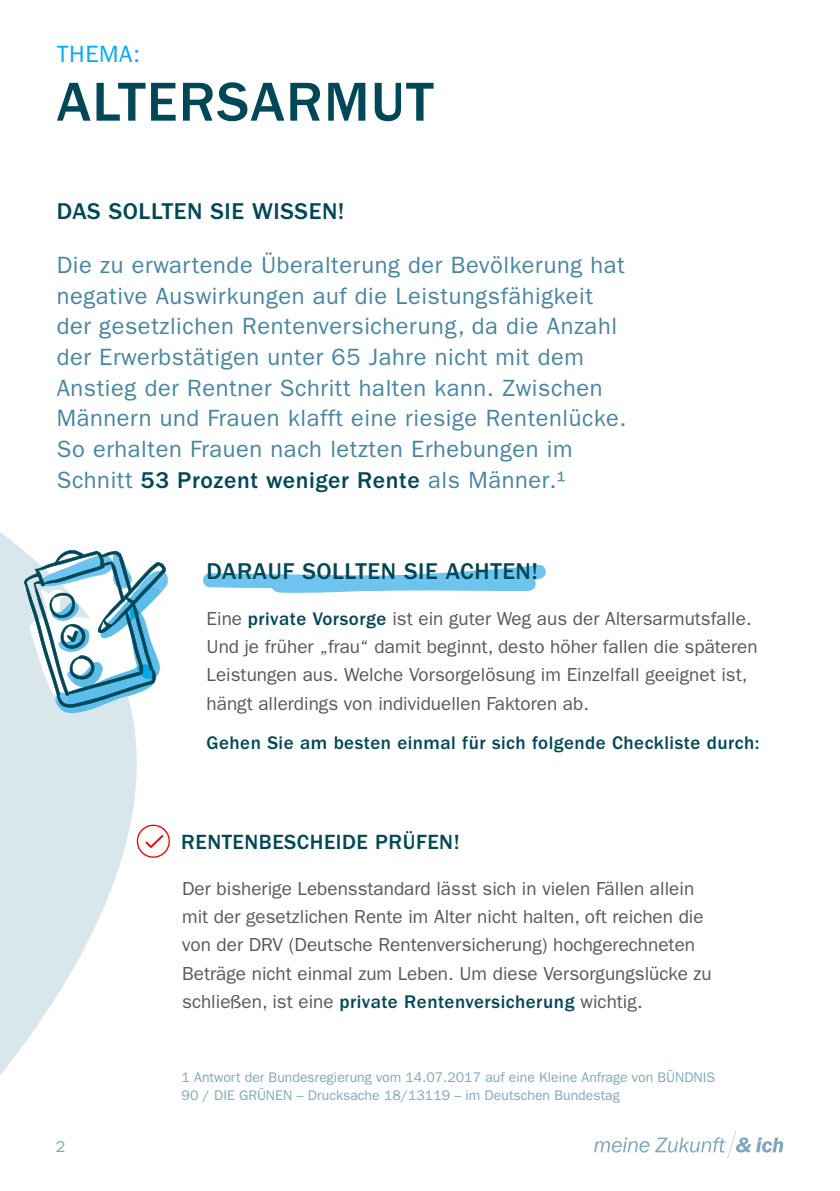
<style>
.page{position:relative;width:840px;height:1191px;background:#fff}
.page>*{position:absolute;margin:0;border:0;box-sizing:border-box;transform-origin:0 0}
.t1{font:500 56.6px "ITC Franklin Gothic Std";letter-spacing:.025em;color:#004757}
.t2{font:23.6px/30.8px "ITC Franklin Gothic Std";letter-spacing:.025em;color:#4685a2}
.t3{font:500 23.6px "ITC Franklin Gothic Std";letter-spacing:.025em;color:#004757}
.t4{font:23.6px "ITC Franklin Gothic Std";letter-spacing:.025em;color:#00a9ff}
.t5{font:500 21.2px "ITC Franklin Gothic Std";letter-spacing:.025em;color:#004757}
.t6{font:18.8px/28.4px "ITC Franklin Gothic Std";color:#595858}
.t7{font:500 18.8px "ITC Franklin Gothic Std";letter-spacing:.025em;color:#004757}
.t8{font:16px "ITC Franklin Gothic Std";color:#7ea8bd}
.t9{font:14px/18px "ITC Franklin Gothic Std";color:#7ea8bd}
.s1{font-weight:500;color:#004757}
</style>
<div class="page">
<svg style="left:0;top:532px;width:158px;height:543px;fill:#d9e6ec"></svg>
<svg style="left:23px;top:544px;width:145px;height:170px"></svg>
<svg style="left:203px;top:564px;width:343px;height:29px"></svg>
<svg style="left:137px;top:824px;width:33px;height:33px"></svg>
<svg style="left:594px;top:1131px;width:188px;height:27px"></svg>
<p class="t4" style="left:57px;top:40px;width:85px">THEMA:</p>
<h1 class="t1" style="left:57px;top:70px;width:378px">ALTERSARMUT</h1>
<p class="t3" style="left:57px;top:198px;width:289px">DAS SOLLTEN SIE WISSEN!</p>
<p class="t2" style="left:57px;top:249px;width:571px">Die zu erwartende Überalterung der Bevölkerung hat negative Auswirkungen auf die Leistungsfähigkeit der gesetzlichen Rentenversicherung, da die Anzahl der Erwerbstätigen unter 65 Jahre nicht mit dem Anstieg der Rentner Schritt halten kann. Zwischen Männern und Frauen klafft eine riesige Rentenlücke.<br>So erhalten Frauen nach letzten Erhebungen im Schnitt <span class="s1">53 Prozent weniger Rente</span> als Männer.¹</p>
<p class="t3" style="left:206px;top:558px;width:333px">DARAUF SOLLTEN SIE ACHTEN!</p>
<p class="t6" style="left:206px;top:604px;width:552px">Eine <span class="s1">private Vorsorge</span> ist ein guter Weg aus der Altersarmutsfalle.<br>Und je früher „frau“ damit beginnt, desto höher fallen die späteren Leistungen aus. Welche Vorsorgelösung im Einzelfall geeignet ist, hängt allerdings von individuellen Faktoren ab.</p>
<p class="t7" style="left:206px;top:732px;width:554px">Gehen Sie am besten einmal für sich folgende Checkliste durch:</p>
<p class="t5" style="left:181px;top:830px;width:280px">RENTENBESCHEIDE PRÜFEN!</p>
<p class="t6" style="left:182px;top:874px;width:530px">Der bisherige Lebensstandard lässt sich in vielen Fällen allein mit der gesetzlichen Rente im Alter nicht halten, oft reichen die von der DRV (Deutsche Rentenversicherung) hochgerechneten Beträge nicht einmal zum Leben. Um diese Versorgungslücke zu schließen, ist eine <span class="s1">private Rentenversicherung</span> wichtig.</p>
<p class="t8" style="left:56px;top:1137px;width:11px">2</p>
<p class="t9" style="left:181px;top:1068px;width:534px">1 Antwort der Bundesregierung vom 14.07.2017 auf eine Kleine Anfrage von BÜNDNIS<br>90 / DIE GRÜNEN – Drucksache 18/13119 – im Deutschen Bundestag</p>
</div>
